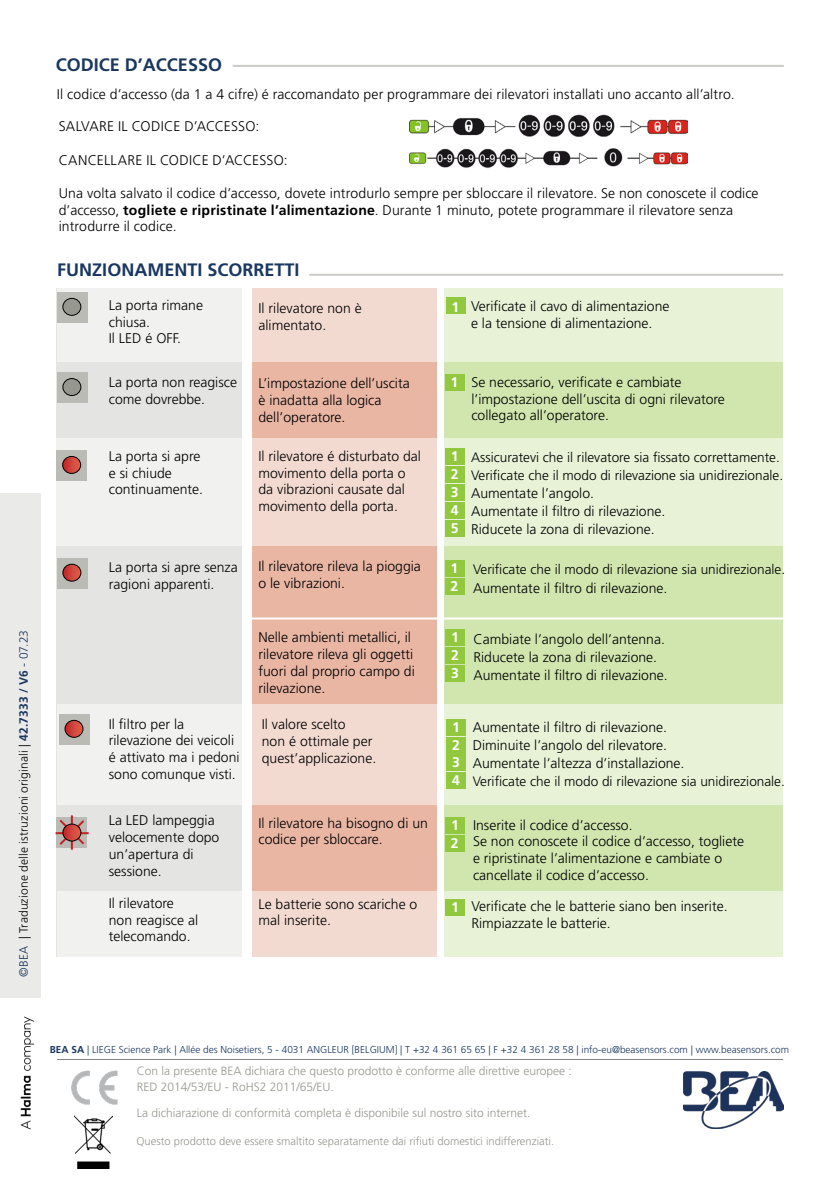
<style>
.page{position:relative;width:840px;height:1191px;background:#fff}
.page>*{position:absolute;margin:0;border:0;box-sizing:border-box;transform-origin:0 0}
.t1{font:700 18px "Frutiger LT Std";color:#1a3760}
.t2{font:300 14px/16.8px "Frutiger LT Std";color:#000}
.t3{font:300 14px "Frutiger LT Std";letter-spacing:.02em;color:#000}
.t4{font:700 14px/18px "Frutiger LT Std";color:#fff;text-align:justify}
.t5{font:300 13.6px/18px "Frutiger LT Std";color:#000}
.t6{font:300 12px/15.6px "Frutiger LT Std";color:#969890}
.t7{font:300 12px "Frutiger LT Std";letter-spacing:.015em;color:#000}
.t8{font:300 11.2px "Frutiger LT Std";color:#969890}
.t9{font:300 10px "Frutiger LT Std";color:#1a3760}
.s1{color:#1a3760}
.s2{font-weight:700;color:#1a3760}
.s3{font-weight:700}
.s4{font-size:14px}
</style>
<div class="page">
<div style="left:251px;top:288px;width:185px;height:668px;background:#e9b6a4"></div>
<div style="left:444px;top:288px;width:338px;height:668px;background:#d1e6ae"></div>
<div style="left:57px;top:288px;width:185px;height:668px;background:#e4e4e2"></div>
<hr style="left:57px;top:1059px;width:725px;height:1px;background:#000">
<svg style="left:57px;top:288px;width:725px;height:73px"></svg>
<svg style="left:56px;top:438px;width:726px;height:107px"></svg>
<div style="left:445px;top:297px;width:20px;height:16px;background:#92c83f"></div>
<div style="left:0;top:493px;width:41px;height:505px;background:#eaeae8"></div>
<div style="left:57px;top:372px;width:30px;height:31px;background:#bbbbb5"></div>
<div style="left:63px;top:378px;width:18px;height:17px;background:#969890;border-radius:50%"></div>
<div style="left:62px;top:378px;width:19px;height:18px;border:1px solid #000;border-radius:50%"></div>
<div style="left:56px;top:450px;width:31px;height:31px;background:#bbbbb5"></div>
<svg style="left:63px;top:456px;width:18px;height:17px"></svg>
<div style="left:62px;top:456px;width:19px;height:18px;border:1px solid #000;border-radius:50%"></div>
<div style="left:57px;top:558px;width:30px;height:30px;background:#bbbbb5"></div>
<svg style="left:63px;top:564px;width:18px;height:17px"></svg>
<div style="left:62px;top:563px;width:19px;height:18px;border:1px solid #000;border-radius:50%"></div>
<svg style="left:57px;top:704px;width:725px;height:100px"></svg>
<div style="left:444px;top:448px;width:20px;height:17px;background:#92c83f"></div>
<div style="left:444px;top:466px;width:20px;height:17px;background:#92c83f"></div>
<div style="left:444px;top:484px;width:20px;height:17px;background:#92c83f"></div>
<div style="left:444px;top:502px;width:20px;height:17px;background:#92c83f"></div>
<div style="left:444px;top:520px;width:20px;height:17px;background:#92c83f"></div>
<div style="left:444px;top:560px;width:20px;height:17px;background:#92c83f"></div>
<div style="left:444px;top:578px;width:20px;height:17px;background:#92c83f"></div>
<div style="left:56px;top:817px;width:31px;height:30px;background:#bbbbb5"></div>
<hr style="left:71px;top:815px;width:2px;height:34px;background:#c62027">
<hr style="left:56px;top:832px;width:33px;height:2px;background:#c62027">
<svg style="left:57px;top:817px;width:29px;height:30px"></svg>
<svg style="left:63px;top:824px;width:18px;height:17px"></svg>
<div style="left:62px;top:823px;width:19px;height:18px;border:1px solid #000;border-radius:50%"></div>
<div style="left:445px;top:817px;width:20px;height:17px;background:#92c83f"></div>
<div style="left:444px;top:835px;width:20px;height:17px;background:#92c83f"></div>
<img style="left:409px;top:114px;width:278px;height:23px">
<img style="left:409px;top:148px;width:278px;height:20px">
<div style="left:444px;top:374px;width:20px;height:16px;background:#92c83f"></div>
<div style="left:445px;top:629px;width:20px;height:17px;background:#92c83f"></div>
<div style="left:445px;top:647px;width:20px;height:16px;background:#92c83f"></div>
<div style="left:445px;top:664px;width:20px;height:17px;background:#92c83f"></div>
<hr style="left:250px;top:617px;width:535px;height:2px;background:#fff">
<svg style="left:57px;top:891px;width:725px;height:66px"></svg>
<div style="left:445px;top:899px;width:20px;height:17px;background:#92c83f"></div>
<div style="left:446px;top:719px;width:20px;height:17px;background:#92c83f"></div>
<div style="left:446px;top:737px;width:20px;height:16px;background:#92c83f"></div>
<div style="left:446px;top:754px;width:20px;height:17px;background:#92c83f"></div>
<div style="left:59px;top:714px;width:31px;height:31px;background:#bbbbb5"></div>
<svg style="left:65px;top:720px;width:18px;height:17px"></svg>
<div style="left:64px;top:720px;width:19px;height:18px;border:1px solid #000;border-radius:50%"></div>
<div style="left:58px;top:292px;width:30px;height:31px;background:#bbbbb5"></div>
<div style="left:63px;top:298px;width:18px;height:17px;background:#969890;border-radius:50%"></div>
<div style="left:62px;top:298px;width:19px;height:18px;border:1px solid #000;border-radius:50%"></div>
<div style="left:446px;top:772px;width:20px;height:16px;background:#92c83f"></div>
<img style="left:683px;top:1071px;width:99px;height:57px">
<img style="left:71px;top:1070px;width:47px;height:35px">
<img style="left:20px;top:1016px;width:15px;height:114px">
<img style="left:75px;top:1116px;width:37px;height:52px">
<hr style="left:309px;top:274px;width:473px;height:2px;background:#969890">
<hr style="left:232px;top:65px;width:551px;height:2px;background:#969890">
<p class="t7" style="left:17px;top:977px;width:349px;rotate:-90deg"><span class="s1">©BEA</span> | Traduzione delle istruzioni originali | <span class="s2">42.7333 / V6</span> <span class="s1">- 07.23</span></p>
<p class="t1" style="left:56px;top:54px;width:168px">CODICE D’ACCESSO</p>
<p class="t2" style="left:57px;top:86px;width:679px">Il codice d’accesso (da 1 a 4 cifre) é raccomandato per programmare dei rilevatori installati uno accanto all’altro.</p>
<p class="t2" style="left:59px;top:118px;width:202px">SALVARE IL CODICE D’ACCESSO:</p>
<p class="t3" style="left:59px;top:152px;width:230px">CANCELLARE IL CODICE D’ACCESSO:</p>
<p class="t2" style="left:59px;top:185px;width:701px">Una volta salvato il codice d’accesso, dovete introdurlo sempre per sbloccare il rilevatore. Se non conoscete il codice d’accesso, <span class="s3">togliete e ripristinate l’alimentazione</span>. Durante 1 minuto, potete programmare il rilevatore senza introdurre il codice.</p>
<p class="t1" style="left:57px;top:259px;width:244px">FUNZIONAMENTI SCORRETTI</p>
<p class="t2" style="left:258px;top:300px;width:105px">Il rilevatore non è alimentato.</p>
<p class="t2" style="left:471px;top:298px;width:200px">Verificate il cavo di alimentazione e la tensione di alimentazione.</p>
<p class="t2" style="left:109px;top:297px;width:96px">La porta rimane chiusa.<br>Il LED é OFF.</p>
<p class="t2" style="left:109px;top:374px;width:130px">La porta non reagisce come dovrebbe.</p>
<p class="t4" style="left:451px;top:298px;width:9px">1</p>
<p class="t2" style="left:471px;top:374px;width:255px">Se necessario, verificate e cambiate l’impostazione dell’uscita di ogni rilevatore collegato all’operatore.</p>
<p class="t5" style="left:471px;top:448px;width:313px">Assicuratevi che il rilevatore sia fissato correttamente.<br>Verificate che il modo di rilevazione sia unidirezionale.</p>
<p class="t2" style="left:471px;top:484px;width:196px;line-height:18px">Aumentate l’angolo.<br>Aumentate il filtro di rilevazione.<br>Riducete la zona di rilevazione.</p>
<p class="t4" style="left:450px;top:373px;width:9px">1</p>
<p class="t2" style="left:258px;top:375px;width:153px">L’impostazione dell’uscita è inadatta alla logica dell’operatore.</p>
<p class="t2" style="left:258px;top:448px;width:164px">Il rilevatore é disturbato dal movimento della porta o da vibrazioni causate dal movimento della porta.</p>
<p class="t2" style="left:109px;top:448px;width:96px">La porta si apre e si chiude continuamente.</p>
<p class="t4" style="left:450px;top:447px;width:9px">1<br>2<br>3<br>4<br>5</p>
<p class="t4" style="left:450px;top:559px;width:9px">1<br>2</p>
<p class="t2" style="left:109px;top:559px;width:130px">La porta si apre senza ragioni apparenti.</p>
<p class="t2" style="left:258px;top:558px;width:164px">Il rilevatore rileva la pioggia o le vibrazioni.</p>
<p class="t2" style="left:258px;top:629px;width:158px">Nelle ambienti metallici, il rilevatore rileva gli oggetti fuori dal proprio campo di rilevazione.</p>
<p class="t5" style="left:473px;top:561px;width:313px">Verificate che il modo di rilevazione sia unidirezionale<span class="s4">.</span></p>
<p class="t2" style="left:473px;top:579px;width:196px">Aumentate il filtro di rilevazione.</p>
<p class="t4" style="left:451px;top:628px;width:9px">1<br>2<br>3</p>
<p class="t2" style="left:473px;top:630px;width:196px;line-height:18px">Cambiate l’angolo dell’antenna.<br>Riducete la zona di rilevazione.<br>Aumentate il filtro di rilevazione.</p>
<p class="t2" style="left:109px;top:715px;width:132px">Il filtro per la rilevazione dei veicoli é attivato ma i pedoni sono comunque visti.</p>
<p class="t2" style="left:262px;top:716px;width:116px">Il valore scelto<br>non é ottimale per quest’applicazione.</p>
<p class="t2" style="left:472px;top:718px;width:213px;line-height:18px">Aumentate il filtro di rilevazione.<br>Diminuite l’angolo del rilevatore.<br>Aumentate l’altezza d’installazione.</p>
<p class="t4" style="left:452px;top:718px;width:9px">1<br>2<br>3<br>4</p>
<p class="t5" style="left:472px;top:772px;width:313px">Verificate che il modo di rilevazione sia unidirezionale<span class="s4">.</span></p>
<p class="t2" style="left:109px;top:812px;width:112px">La LED lampeggia velocemente dopo un’apertura di sessione.</p>
<p class="t2" style="left:109px;top:894px;width:91px">Il rilevatore non reagisce al telecomando.</p>
<p class="t2" style="left:258px;top:814px;width:171px">Il rilevatore ha bisogno di un codice per sbloccare.</p>
<p class="t2" style="left:258px;top:895px;width:160px">Le batterie sono scariche o mal inserite.</p>
<p class="t4" style="left:450px;top:816px;width:9px">1<br>2</p>
<p class="t4" style="left:451px;top:898px;width:9px">1</p>
<p class="t2" style="left:473px;top:816px;width:272px">Inserite il codice d’accesso.<br>Se non conoscete il codice d’accesso, togliete e ripristinate l’alimentazione e cambiate o cancellate il codice d’accesso.</p>
<p class="t2" style="left:471px;top:897px;width:257px">Verificate che le batterie siano ben inserite.<br>Rimpiazzate le batterie.</p>
<p class="t9" style="left:50px;top:1043px;width:740px"><span class="s3">BEA SA</span> | LIEGE Science Park | Allée des Noisetiers, 5 - 4031 ANGLEUR [BELGIUM] | T +32 4 361 65 65 | F +32 4 361 28 58 | info-eu@beasensors.com | www.beasensors.com</p>
<p class="t6" style="left:137px;top:1063px;width:436px">Con la presente BEA dichiara che questo prodotto è conforme alle direttive europee :<br>RED 2014/53/EU - RoHS2 2011/65/EU.</p>
<p class="t6" style="left:137px;top:1105px;width:395px">La dichiarazione di conformità completa è disponibile sul nostro sito internet.</p>
<p class="t8" style="left:136px;top:1135px;width:419px">Questo prodotto deve essere smaltito separatamente dai rifiuti domestici indifferenziati.</p>
</div>
